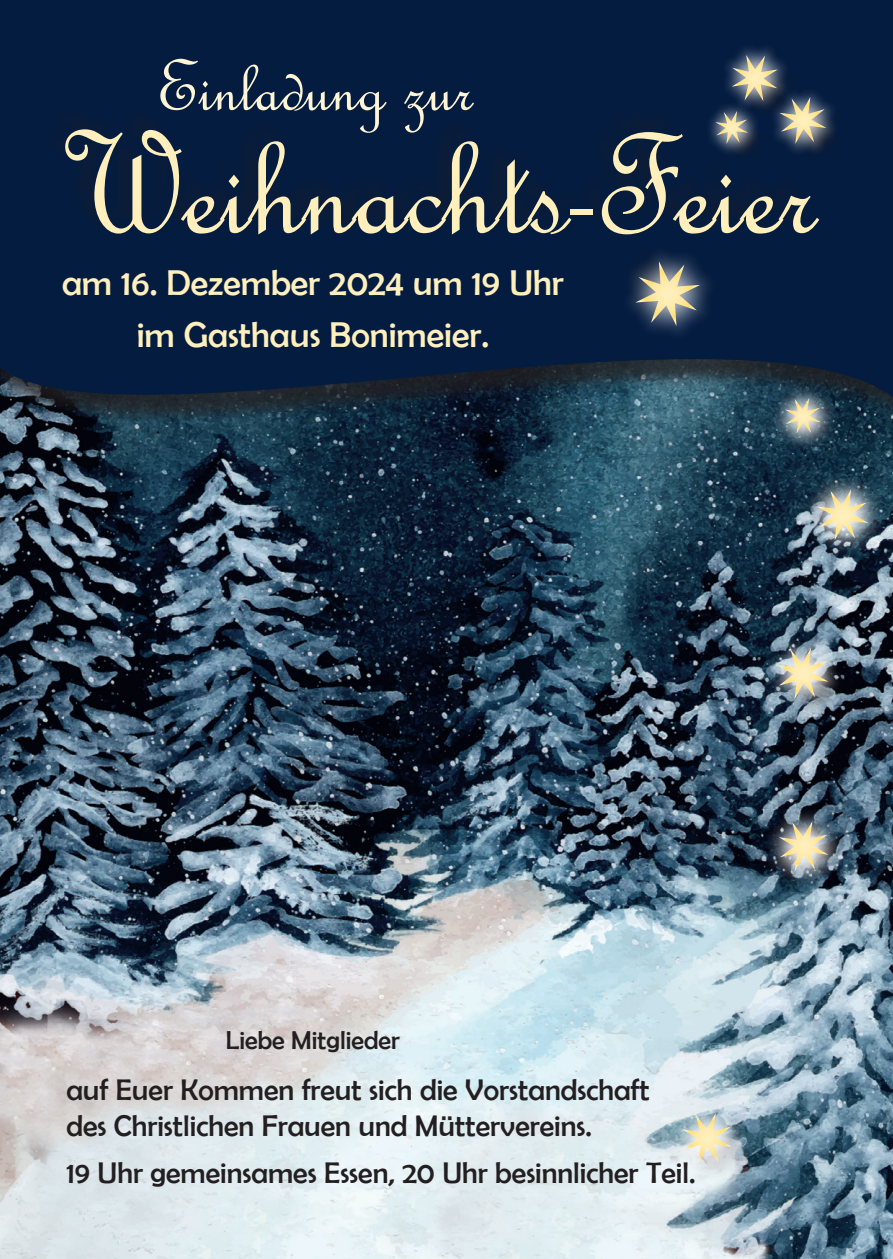
<style>
.page{position:relative;width:893px;height:1259px;background:#fff}
.page>*{position:absolute;margin:0;border:0;box-sizing:border-box;transform-origin:0 0}
.t1{font:156px "French Script";letter-spacing:-.01em;color:#feefbc}
.t2{font:78px "French Script";color:#fef5d6}
.t3{font:36px/52.2px "Berlin Sans FB";color:#feefbc;text-align:center}
.t4{font:30px/36px "Berlin Sans FB";color:#231f20}
.t5{font:26.1px "Berlin Sans FB";color:#231f20}
</style>
<div class="page">
<img style="left:0;top:490px;width:893px;height:769px">
<svg style="left:0;top:0;width:893px;height:490px;background:#0c2543"></svg>
<img style="left:753px;top:624px;width:99px;height:99px">
<div style="left:41px;top:106px;width:777px;height:128px;background:#041c3e"></div>
<svg style="left:598px;top:234px;width:139px;height:129px;background:#21344e"></svg>
<svg style="left:694px;top:30px;width:156px;height:137px"></svg>
<svg style="left:757px;top:370px;width:136px;height:200px;background:#374d5b"></svg>
<svg style="left:651px;top:1082px;width:112px;height:112px;background:#bfcdd0"></svg>
<svg style="left:748px;top:790px;width:111px;height:112px;background:#596b76"></svg>
<h2 class="t2" style="left:158px;top:38px;width:316px">Einladung zur</h2>
<h1 class="t1" style="left:59px;top:89px;width:759px">Weihnachts-Feier</h1>
<p class="t3" style="left:62px;top:256px;width:503px">am 16. Dezember 2024 um 19 Uhr im Gasthaus Bonimeier.</p>
<p class="t5" style="left:226px;top:1026px;width:175px">Liebe Mitglieder</p>
<p class="t4" style="left:66px;top:1071px;width:585px">auf Euer Kommen freut sich die Vorstandschaft des Christlichen Frauen und Müttervereins.</p>
<p class="t4" style="left:66px;top:1154px;width:631px">19 Uhr gemeinsames Essen, 20 Uhr besinnlicher Teil.</p>
</div>
